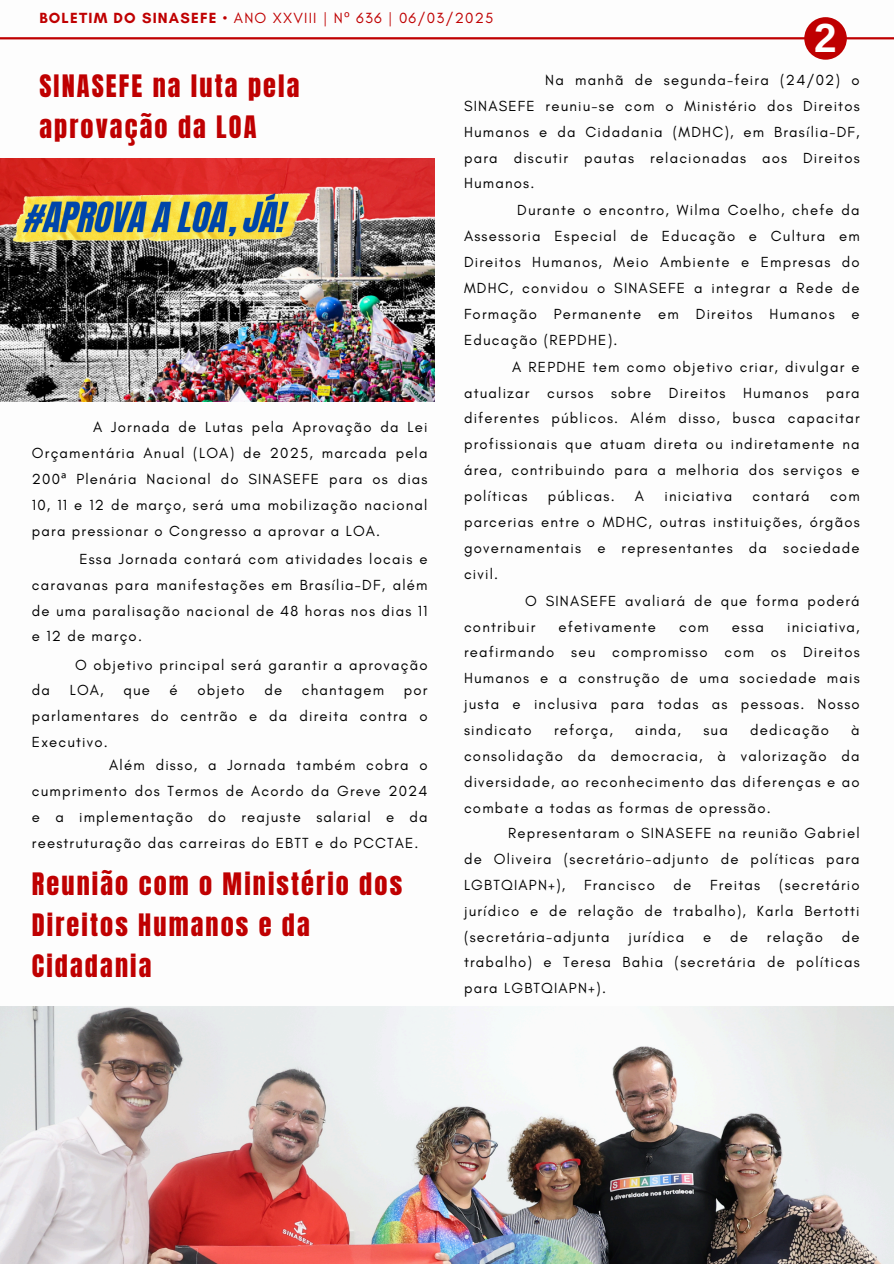
<style>
.page{position:relative;width:894px;height:1264px;background:#fff}
.page>*{position:absolute;margin:0;border:0;box-sizing:border-box;transform-origin:0 0}
.t1{font:700 40.5px "Arimo";color:#fff}
.t2{font:26.25px/40.8px "Anton";letter-spacing:.08em;color:#bf0001}
.t3{font:15px "Glacial Indifference";letter-spacing:.08em;color:#bf0001}
.t4{font:14.85px/25.8px "Glacial Indifference";letter-spacing:.08em;color:#000;text-align:justify}
.s1{font-weight:700}
.s2{font-family:"Noto Sans"}
</style>
<div class="page">
<hr style="left:0;top:37px;width:893px;height:2px;background:#bf0001">
<div style="left:804px;top:17px;width:42px;height:43px;background:#bf0001;border-radius:50%"></div>
<img style="left:0;top:159px;width:434px;height:243px">
<img style="left:0;top:1006px;width:893px;height:257px">
<p class="t3" style="left:39px;top:9px;width:455px"><span class="s1">BOLETIM DO SINASEFE</span> • ANO XXVIII | N<span class="s2">º</span> 636 | 06/03/2025</p>
<h2 class="t1" style="left:814px;top:15px;width:24px">2</h2>
<p class="t2" style="left:39px;top:66px;width:261px">SINASEFE na luta pela aprovação da LOA</p>
<h1 class="t4" style="left:32px;top:414px;width:397px;text-indent:61px">A Jornada de Lutas pela Aprovação da Lei Orçamentária Anual (LOA) de 2025, marcada pela 200<span class="s2">ª</span> Plenária Nacional do SINASEFE para os dias 10, 11 e 12 de março, será uma mobilização nacional para pressionar o Congresso a aprovar a LOA.</h1>
<p class="t4" style="left:32px;top:545px;width:397px;text-indent:47px">Essa Jornada contará com atividades locais e caravanas para manifestações em Brasília-DF, além de uma paralisação nacional de 48 horas nos dias 11 e 12 de março.</p>
<p class="t4" style="left:75px;top:651px;width:354px">O objetivo principal será garantir a aprovação</p>
<p class="t4" style="left:32px;top:677px;width:20px">da</p>
<p class="t4" style="left:70px;top:677px;width:36px">LOA,</p>
<p class="t4" style="left:123px;top:677px;width:28px">que</p>
<p class="t4" style="left:169px;top:677px;width:10px">é</p>
<p class="t4" style="left:197px;top:677px;width:49px">objeto</p>
<p class="t4" style="left:264px;top:677px;width:19px">de</p>
<p class="t4" style="left:302px;top:677px;width:84px">chantagem</p>
<p class="t4" style="left:32px;top:677px;width:397px;text-indent:372px">por parlamentares do centrão e da direita contra o Executivo.</p>
<p class="t4" style="left:32px;top:752px;width:397px;text-indent:77px">Além disso, a Jornada também cobra o cumprimento dos Termos de Acordo da Greve 2024 e a implementação do reajuste salarial e da reestruturação das carreiras do EBTT e do PCCTAE.</p>
<p class="t2" style="left:32px;top:864px;width:371px">Reunião com o Ministério dos<br>Direitos Humanos e da<br>Cidadania</p>
<p class="t4" style="left:464px;top:67px;width:397px;text-indent:81px">Na manhã de segunda-feira (24/02) o SINASEFE reuniu-se com o Ministério dos Direitos Humanos e da Cidadania (MDHC), em Brasília-DF, para discutir pautas relacionadas aos Direitos Humanos.</p>
<h1 class="t4" style="left:464px;top:197px;width:397px;text-indent:53px">Durante o encontro, Wilma Coelho, chefe da Assessoria Especial de Educação e Cultura em Direitos Humanos, Meio Ambiente e Empresas do MDHC, convidou o SINASEFE a integrar a Rede de Formação Permanente em Direitos Humanos e Educação (REPDHE).</h1>
<p class="t4" style="left:464px;top:353px;width:397px;text-indent:48px">A REPDHE tem como objetivo criar, divulgar e atualizar cursos sobre Direitos Humanos para diferentes públicos. Além disso, busca capacitar profissionais que atuam direta ou indiretamente na área, contribuindo para a melhoria dos serviços e políticas</p>
<p class="t4" style="left:547px;top:483px;width:68px">públicas.</p>
<p class="t4" style="left:634px;top:483px;width:11px">A</p>
<p class="t4" style="left:664px;top:483px;width:69px">iniciativa</p>
<p class="t4" style="left:752px;top:483px;width:59px">contará</p>
<p class="t4" style="left:464px;top:483px;width:397px;text-indent:366px">com parcerias entre o MDHC, outras instituições, órgãos governamentais e representantes da sociedade civil.</p>
<p class="t4" style="left:464px;top:587px;width:397px;text-indent:61px">O SINASEFE avaliará de que forma poderá contribuir</p>
<p class="t4" style="left:558px;top:613px;width:99px">efetivamente</p>
<p class="t4" style="left:679px;top:613px;width:31px">com</p>
<p class="t4" style="left:731px;top:613px;width:34px">essa</p>
<p class="t4" style="left:464px;top:613px;width:397px;text-indent:323px">iniciativa, reafirmando seu compromisso com os Direitos Humanos e a construção de uma sociedade mais justa e inclusiva para todas as pessoas. Nosso sindicato</p>
<p class="t4" style="left:554px;top:717px;width:60px">reforça,</p>
<p class="t4" style="left:635px;top:717px;width:47px">ainda,</p>
<p class="t4" style="left:703px;top:717px;width:26px">sua</p>
<p class="t4" style="left:750px;top:717px;width:80px">dedicação</p>
<p class="t4" style="left:464px;top:717px;width:397px;text-indent:387px">à consolidação da democracia, à valorização da diversidade, ao reconhecimento das diferenças e ao combate a todas as formas de opressão.</p>
<p class="t4" style="left:464px;top:820px;width:397px;text-indent:44px">Representaram o SINASEFE na reunião Gabriel de Oliveira (secretário-adjunto de políticas para LGBTQIAPN+),</p>
<p class="t4" style="left:464px;top:871px;width:397px;text-indent:315px">(secretário jurídico e de relação de trabalho), Karla Bertotti (secretária-adjunta</p>
<p class="t4" style="left:584px;top:871px;width:72px">Francisco</p>
<p class="t4" style="left:673px;top:871px;width:19px">de</p>
<p class="t4" style="left:710px;top:871px;width:52px">Freitas</p>
<p class="t4" style="left:464px;top:923px;width:397px;text-indent:378px">de trabalho) e Teresa Bahia (secretária de políticas para LGBTQIAPN+).</p>
<p class="t4" style="left:628px;top:923px;width:57px">jurídica</p>
<p class="t4" style="left:703px;top:923px;width:10px">e</p>
<p class="t4" style="left:730px;top:923px;width:19px">de</p>
<p class="t4" style="left:766px;top:923px;width:58px">relação</p>
</div>
